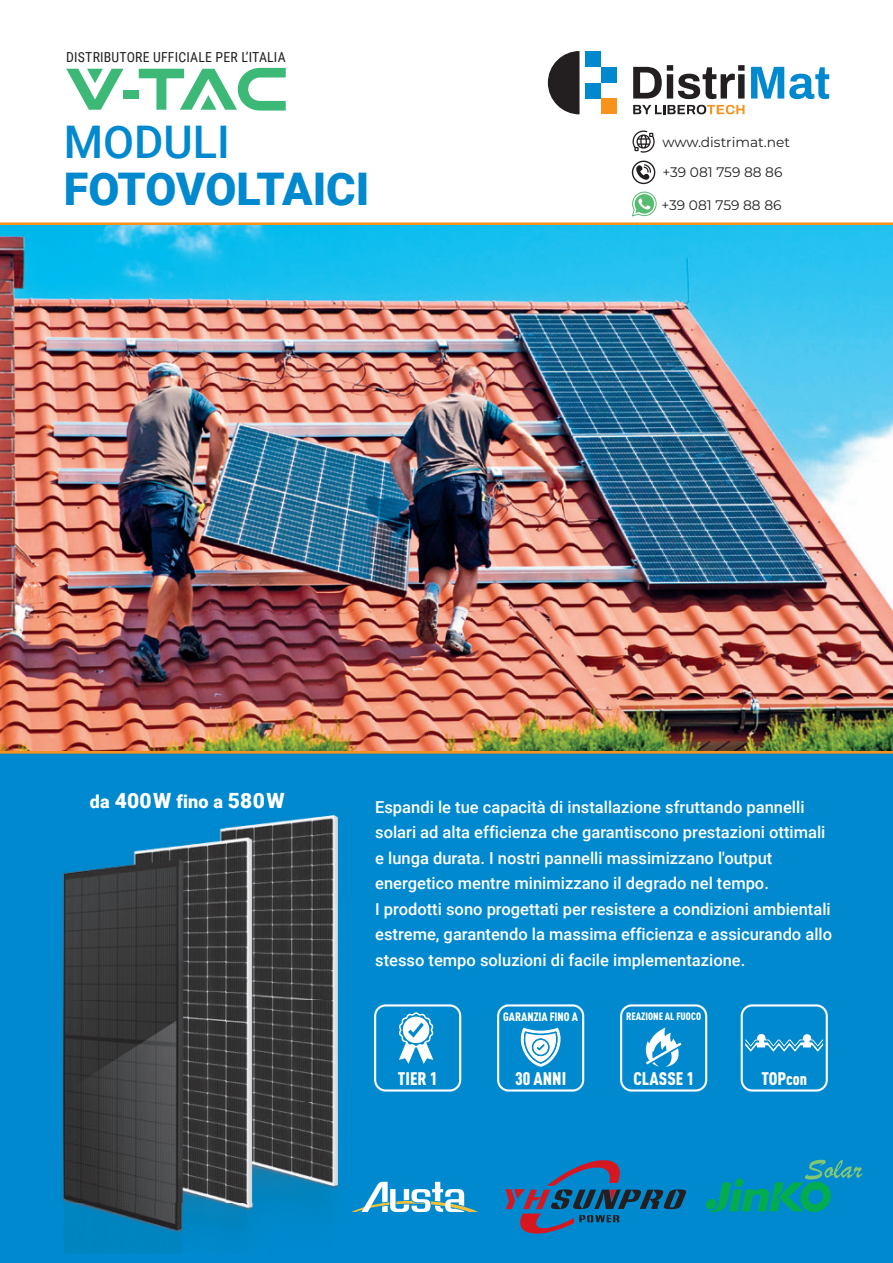
<style>
.page{position:relative;width:893px;height:1263px;background:#fff}
.page>*{position:absolute;margin:0;border:0;box-sizing:border-box;transform-origin:0 0}
.t1{font:900 45px "Roboto";letter-spacing:-.005em;color:#0089cf}
.t2{font:500 45px "Roboto";color:#0089cf}
.t3{font:900 21px "Roboto";letter-spacing:.01em;color:#fff}
.t4{font:900 condensed 18px "DIN Pro";color:#fff}
.t5{font:500 16.5px/25.5px "Roboto";color:#fff}
.t6{font:13.8px/30.3px "Montserrat";color:#231f20}
.t7{font:13.8px "Roboto Condensed";letter-spacing:.015em;color:#231f20}
.t8{font:900 condensed 12px "DIN Pro";color:#fff}
.t9{font:900 condensed 10.5px "DIN Pro";color:#fff}
.s1{font-size:18px}
.s2{font-size:16.5px}
</style>
<div class="page">
<div style="left:0;top:750px;width:893px;height:513px;background:#0089cf"></div>
<img style="left:62px;top:815px;width:276px;height:439px">
<svg style="left:0;top:750px;width:893px;height:3px;background:#d18c28"></svg>
<svg style="left:0;top:222px;width:893px;height:4px;background:#c1aa6a"></svg>
<svg style="left:548px;top:51px;width:31px;height:63px"></svg>
<div style="left:585px;top:51px;width:16px;height:16px;background:#0089cf"></div>
<div style="left:585px;top:83px;width:16px;height:16px;background:#0089cf"></div>
<div style="left:601px;top:67px;width:15px;height:16px;background:#0089cf"></div>
<div style="left:601px;top:99px;width:15px;height:15px;background:#f7931d"></div>
<svg style="left:633px;top:65px;width:112px;height:34px"></svg>
<svg style="left:751px;top:67px;width:78px;height:32px"></svg>
<svg style="left:633px;top:105px;width:111px;height:9px"></svg>
<svg style="left:632px;top:131px;width:23px;height:22px"></svg>
<svg style="left:636px;top:164px;width:15px;height:16px"></svg>
<div style="left:632px;top:161px;width:23px;height:23px;border:1px solid #231f20;border-radius:50%"></div>
<svg style="left:632px;top:192px;width:24px;height:24px"></svg>
<div style="left:123px;top:90px;width:16px;height:8px;background:#3cb877"></div>
<svg style="left:66px;top:69px;width:57px;height:41px"></svg>
<svg style="left:139px;top:68px;width:147px;height:43px"></svg>
<svg style="left:352px;top:1182px;width:126px;height:30px"></svg>
<svg style="left:505px;top:1160px;width:181px;height:73px"></svg>
<svg style="left:706px;top:1160px;width:156px;height:52px"></svg>
<img style="left:0;top:226px;width:893px;height:524px">
<svg style="left:646px;top:1028px;width:35px;height:39px"></svg>
<div style="left:620px;top:1004px;width:87px;height:87px;border:2px solid #fff;border-radius:11px"></div>
<div style="left:741px;top:1004px;width:87px;height:87px;border:2px solid #fff;border-radius:11px"></div>
<div style="left:497px;top:1004px;width:87px;height:87px;border:2px solid #fff;border-radius:11px"></div>
<svg style="left:520px;top:1028px;width:41px;height:39px"></svg>
<div style="left:374px;top:1004px;width:87px;height:87px;border:2px solid #fff;border-radius:11px"></div>
<svg style="left:399px;top:1012px;width:35px;height:52px"></svg>
<svg style="left:745px;top:1034px;width:78px;height:18px"></svg>
<p class="t7" style="left:66px;top:47px;width:221px">DISTRIBUTORE UFFICIALE PER L’ITALIA</p>
<h1 class="t2" style="left:64px;top:111px;width:168px">MODULI</h1>
<h1 class="t1" style="left:64px;top:157px;width:307px">FOTOVOLTAICI</h1>
<p class="t6" style="left:662px;top:126px;width:129px">www.distrimat.net +39 081 759 88 86</p>
<p class="t6" style="left:661px;top:190px;width:122px">+39 081 759 88 86</p>
<p class="t3" style="left:90px;top:786px;width:196px"><span class="s1">da</span> 400 W <span class="s1">fino a</span> 580 W</p>
<p class="t5" style="left:375px;top:794px;width:459px">Espandi le tue capacità di installazione sfruttando pannelli solari ad alta efficienza che garantiscono prestazioni ottimali e lunga durata. I nostri pannelli massimizzano l'output energetico mentre minimizzano il degrado nel tempo.<br>I prodotti sono progettati per resistere a condizioni ambientali estreme, garantendo la massima efficienza e assicurando allo stesso tempo soluzioni di facile implementazione.</p>
<p class="t8" style="left:503px;top:1008px;width:76px">GARANZIA FINO A</p>
<p class="t4" style="left:398px;top:1064px;width:41px">TIER 1</p>
<p class="t4" style="left:515px;top:1064px;width:53px">30 ANNI</p>
<p class="t9" style="left:626px;top:1008px;width:77px">REAZIONE AL FUOCO</p>
<p class="t4" style="left:633px;top:1064px;width:62px">CLASSE 1</p>
<p class="t4" style="left:761px;top:1064px;width:47px">TOP<span class="s2">con</span></p>
</div>
